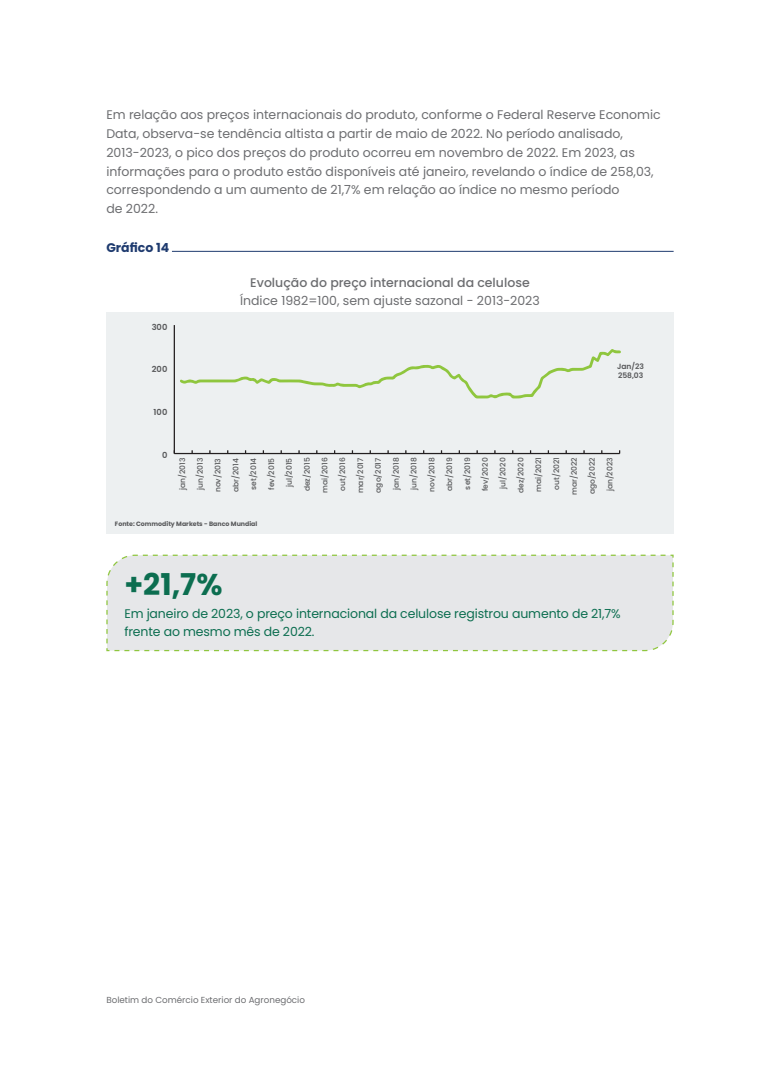
<style>
.page{position:relative;width:780px;height:1088px;background:#fff}
.page>*{position:absolute;margin:0;border:0;box-sizing:border-box;transform-origin:0 0}
.t1{font:700 30px "Poppins";color:#0c6e50}
.t2{font:12.5px/18.8px "Poppins";color:#6c6d70}
.t3{font:12.5px/17.5px "Poppins";letter-spacing:-.01em;color:#0c6e50}
.t4{font:500 12.5px "Poppins";color:#6c6d70}
.t5{font:700 12.5px "Poppins";color:#1f3b6f}
.t6{font:8.75px "Poppins";color:#6c6d70}
.t7{font:600 8.25px "Poppins";color:#57585a}
.t8{font:500 7.5px "Poppins";color:#57585a}
.t9{font:600 7.5px/9px "Poppins";color:#57585a}
.t10{font:700 6.25px "Poppins";color:#57585a}
</style>
<div class="page">
<hr style="left:172px;top:251px;width:501px;height:1px;background:#1f3b6f">
<div style="left:106px;top:312px;width:567px;height:222px;background:#edf0f1"></div>
<hr style="left:174px;top:453px;width:445px;height:1px;background:#231f20">
<hr style="left:174px;top:325px;width:1px;height:128px;background:#231f20">
<svg style="left:180px;top:349px;width:441px;height:49px"></svg>
<div style="left:106px;top:554px;width:568px;height:98px;background:#e6e7e9"></div>
<p class="t2" style="left:106px;top:106px;width:556px">Em relação aos preços internacionais do produto, conforme o Federal Reserve Economic Data, observa-se tendência altista a partir de maio de 2022. No período analisado, 2013-2023, o pico dos preços do produto ocorreu em novembro de 2022. Em 2023, as informações para o produto estão disponíveis até janeiro, revelando o índice de 258,03, correspondendo a um aumento de 21,7% em relação ao índice no mesmo período<br>de 2022.</p>
<p class="t5" style="left:106px;top:241px;width:64px">Gráfico 14</p>
<p class="t7" style="left:152px;top:322px;width:17px">300</p>
<p class="t7" style="left:152px;top:365px;width:17px">200</p>
<p class="t7" style="left:154px;top:407px;width:15px">100</p>
<p class="t4" style="left:250px;top:275px;width:281px">Evolução do preço internacional da celulose</p>
<p class="t2" style="left:240px;top:292px;width:301px">Índice 1982=100, sem ajuste sazonal - 2013-2023</p>
<p class="t9" style="left:617px;top:362px;width:28px">Jan/23<br>258,03</p>
<p class="t7" style="left:162px;top:450px;width:7px">0</p>
<p class="t8" style="left:178px;top:490px;width:34px;rotate:-90deg">jan/2013</p>
<p class="t8" style="left:196px;top:490px;width:33px;rotate:-90deg">jun/2013</p>
<p class="t8" style="left:214px;top:492px;width:36px;rotate:-90deg">nov/2013</p>
<p class="t8" style="left:231px;top:492px;width:35px;rotate:-90deg">abr/2014</p>
<p class="t8" style="left:249px;top:490px;width:34px;rotate:-90deg">set/2014</p>
<p class="t8" style="left:267px;top:490px;width:34px;rotate:-90deg">fev/2015</p>
<p class="t8" style="left:285px;top:487px;width:31px;rotate:-90deg">jul/2015</p>
<p class="t8" style="left:303px;top:491px;width:35px;rotate:-90deg">dez/2015</p>
<p class="t8" style="left:320px;top:493px;width:37px;rotate:-90deg">mai/2016</p>
<p class="t8" style="left:338px;top:491px;width:35px;rotate:-90deg">out/2016</p>
<p class="t8" style="left:356px;top:493px;width:37px;rotate:-90deg">mar/2017</p>
<p class="t8" style="left:374px;top:493px;width:36px;rotate:-90deg">ago/2017</p>
<p class="t8" style="left:392px;top:490px;width:34px;rotate:-90deg">jan/2018</p>
<p class="t8" style="left:409px;top:490px;width:34px;rotate:-90deg">jun/2018</p>
<p class="t8" style="left:427px;top:492px;width:36px;rotate:-90deg">nov/2018</p>
<p class="t8" style="left:445px;top:491px;width:35px;rotate:-90deg">abr/2019</p>
<p class="t8" style="left:463px;top:489px;width:33px;rotate:-90deg">set/2019</p>
<p class="t8" style="left:481px;top:491px;width:35px;rotate:-90deg">fev/2020</p>
<p class="t8" style="left:498px;top:489px;width:33px;rotate:-90deg">jul/2020</p>
<p class="t8" style="left:516px;top:493px;width:37px;rotate:-90deg">dez/2020</p>
<p class="t8" style="left:534px;top:492px;width:36px;rotate:-90deg">mai/2021</p>
<p class="t8" style="left:552px;top:490px;width:34px;rotate:-90deg">out/2021</p>
<p class="t8" style="left:570px;top:495px;width:39px;rotate:-90deg">mar/2022</p>
<p class="t8" style="left:587px;top:494px;width:38px;rotate:-90deg">ago/2022</p>
<p class="t8" style="left:605px;top:491px;width:35px;rotate:-90deg">jan/2023</p>
<p class="t10" style="left:115px;top:520px;width:144px">Fonte: Commodity Markets - Banco Mundial</p>
<h1 class="t1" style="left:124px;top:567px;width:100px">+21,7%</h1>
<p class="t3" style="left:124px;top:605px;width:498px">Em janeiro de 2023, o preço internacional da celulose registrou aumento de 21,7% frente ao mesmo mês de 2022.</p>
<p class="t6" style="left:106px;top:995px;width:200px">Boletim do Comércio Exterior do Agronegócio</p>
</div>
